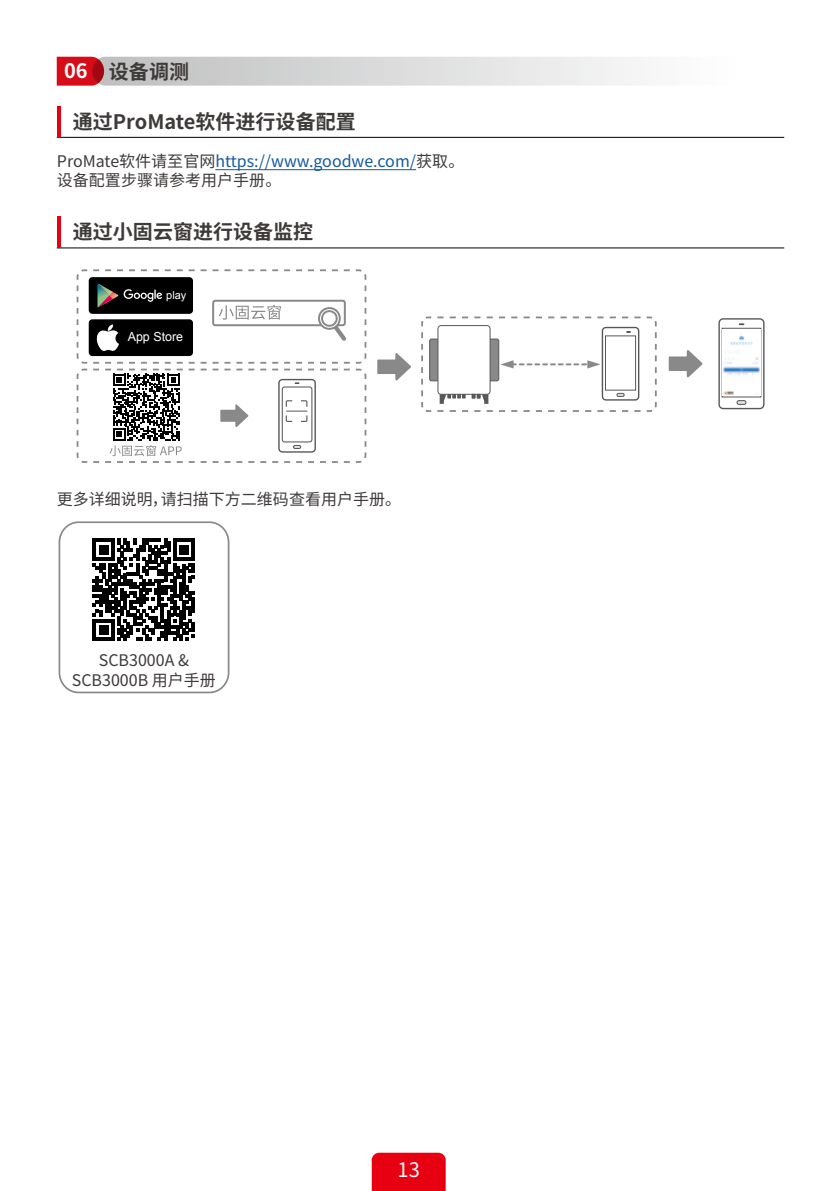
<style>
.page{position:relative;width:840px;height:1191px;background:#fff}
.page>*{position:absolute;margin:0;border:0;box-sizing:border-box;transform-origin:0 0}
.t1{font:700 20px "Source Han Sans CN";color:#3e3a39}
.t2{font:20px "Source Han Sans CN";color:#fff}
.t3{font:16px/19.2px "Source Han Sans CN";color:#3e3a39;text-align:center}
.t4{font:12.4px "Arial";color:#fff}
.t5{font:11px "Arial";color:#fff}
.s1{color:#fff}
.s2{color:#15599f}
</style>
<div class="page">
<div style="left:371px;top:1152px;width:74px;height:39px;background:#e60012"></div>
<hr style="left:57px;top:137px;width:726px;height:1px;background:#000">
<hr style="left:57px;top:106px;width:4px;height:31px;background:#e60012">
<hr style="left:57px;top:248px;width:726px;height:1px;background:#000">
<hr style="left:57px;top:217px;width:4px;height:31px;background:#e60012">
<div style="left:58px;top:521px;width:171px;height:172px;border:2px solid #898989;border-radius:20px"></div>
<svg style="left:57px;top:57px;width:575px;height:29px"></svg>
<hr style="left:215px;top:169px;width:201px;height:1px;background:#15599f">
<svg style="left:668px;top:350px;width:34px;height:28px"></svg>
<svg style="left:377px;top:353px;width:34px;height:28px"></svg>
<svg style="left:718px;top:318px;width:46px;height:91px"></svg>
<div style="left:736px;top:400px;width:9px;height:5px;border:1px solid #585757;border-radius:2px"></div>
<div style="left:721px;top:328px;width:39px;height:69px;border:1px solid #585757"></div>
<div style="left:723px;top:329px;width:15px;height:6px;background:#fff"></div>
<svg style="left:76px;top:269px;width:291px;height:194px"></svg>
<img style="left:722px;top:330px;width:38px;height:65px">
<svg style="left:421px;top:316px;width:236px;height:96px"></svg>
<svg style="left:93px;top:539px;width:102px;height:102px"></svg>
<p class="t1" style="left:64px;top:60px;width:126px"><span class="s1">06</span> 设备调测</p>
<p class="t1" style="left:73px;top:110px;width:284px">通过ProMate软件进行设备配置</p>
<p class="t3" style="left:57px;top:152px;width:408px;text-align:left">ProMate软件请至官网<span class="s2">https://www.goodwe.com/</span>获取。设备配置步骤请参考用户手册。</p>
<p class="t1" style="left:73px;top:220px;width:241px">通过小固云窗进行设备监控</p>
<p class="t5" style="left:166px;top:288px;width:22px">play</p>
<p class="t4" style="left:128px;top:329px;width:57px">App Store</p>
<p class="t3" style="left:57px;top:490px;width:346px">更多详细说明，请扫描下方二维码查看用户手册。</p>
<p class="t3" style="left:72px;top:651px;width:145px">SCB3000A &amp;<br>SCB3000B 用户手册</p>
<p class="t2" style="left:397px;top:1158px;width:24px">13</p>
</div>
